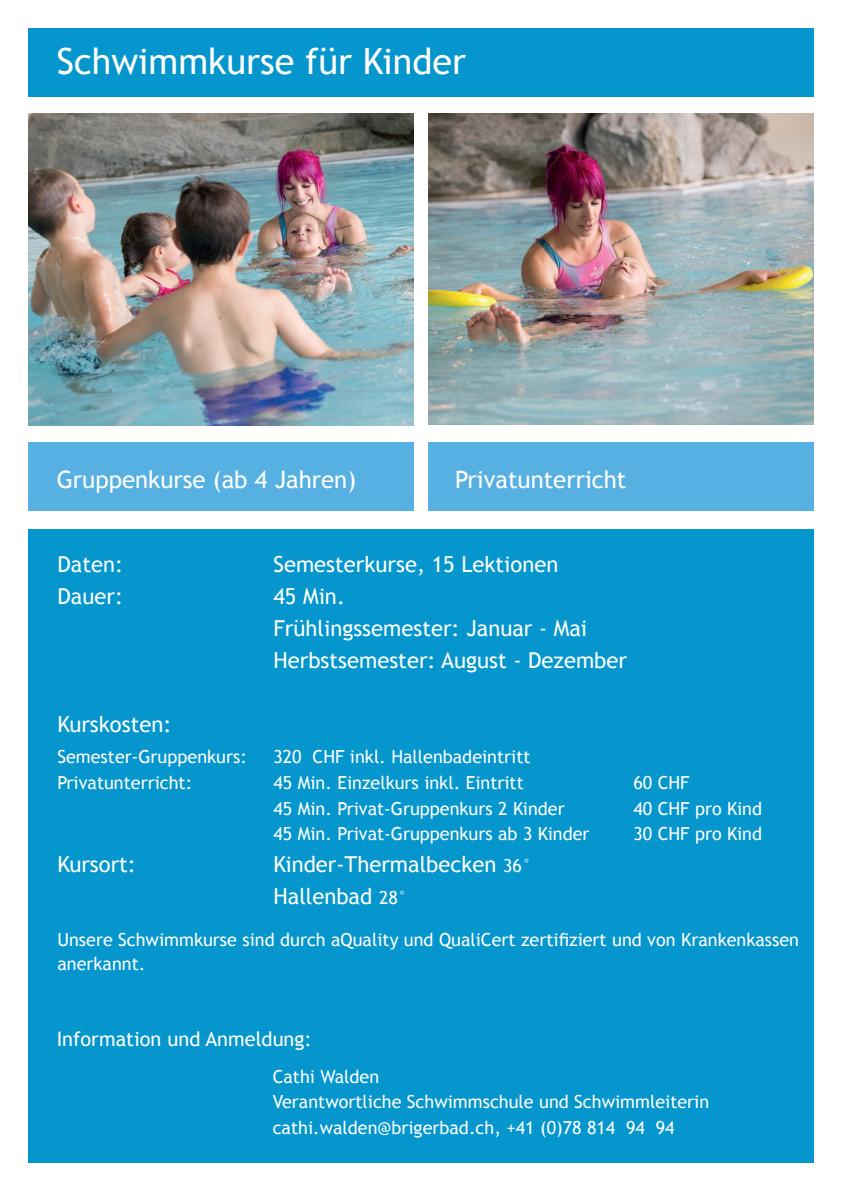
<style>
.page{position:relative;width:842px;height:1191px;background:#fff}
.page>*{position:absolute;margin:0;border:0;box-sizing:border-box;transform-origin:0 0}
.t1{font:36px "Trebuchet MS";color:#fff}
.t2{font:24px "Trebuchet MS";color:#fff}
.t3{font:22px/32px "Trebuchet MS";color:#fff}
.t4{font:20px "Trebuchet MS";color:#fff}
.t5{font:18px/25.6px "Trebuchet MS";color:#fff}
.s1{font-size:18px}
</style>
<div class="page">
<div style="left:28px;top:28px;width:786px;height:68px;background:#0496cd"></div>
<div style="left:28px;top:442px;width:386px;height:68px;background:#57b0e2"></div>
<img style="left:28px;top:113px;width:386px;height:312px">
<img style="left:429px;top:113px;width:385px;height:312px">
<div style="left:429px;top:442px;width:385px;height:68px;background:#57b0e2"></div>
<div style="left:28px;top:529px;width:786px;height:633px;background:#0496cd"></div>
<h1 class="t1" style="left:57px;top:40px;width:411px">Schwimmkurse für Kinder</h1>
<h2 class="t2" style="left:57px;top:465px;width:301px">Gruppenkurse (ab 4 Jahren)</h2>
<h2 class="t2" style="left:455px;top:465px;width:173px">Privatunterricht</h2>
<p class="t3" style="left:57px;top:548px;width:67px">Daten:</p>
<p class="t3" style="left:273px;top:548px;width:286px">Semesterkurse, 15 Lektionen</p>
<p class="t3" style="left:57px;top:580px;width:67px">Dauer:</p>
<p class="t3" style="left:273px;top:580px;width:355px">45 Min.<br>Frühlingssemester: Januar - Mai<br>Herbstsemester: August - Dezember</p>
<p class="t3" style="left:57px;top:708px;width:116px">Kurskosten:</p>
<p class="t5" style="left:57px;top:744px;width:191px">Semester-Gruppenkurs:</p>
<p class="t5" style="left:273px;top:744px;width:259px">320 CHF inkl. Hallenbadeintritt</p>
<p class="t5" style="left:57px;top:770px;width:136px">Privatunterricht:</p>
<p class="t5" style="left:273px;top:770px;width:252px">45 Min. Einzelkurs inkl. Eintritt</p>
<p class="t5" style="left:633px;top:770px;width:58px">60 CHF</p>
<p class="t5" style="left:273px;top:796px;width:293px">45 Min. Privat-Gruppenkurs 2 Kinder</p>
<p class="t5" style="left:633px;top:796px;width:130px">40 CHF pro Kind</p>
<p class="t5" style="left:273px;top:821px;width:318px">45 Min. Privat-Gruppenkurs ab 3 Kinder</p>
<p class="t5" style="left:633px;top:821px;width:130px">30 CHF pro Kind</p>
<p class="t3" style="left:57px;top:849px;width:80px">Kursort:</p>
<p class="t3" style="left:273px;top:849px;width:259px">Kinder-Thermalbecken <span class="s1">36°<br></span>Hallenbad <span class="s1">28°</span></p>
<p class="t5" style="left:57px;top:927px;width:743px;line-height:24px">Unsere Schwimmkurse sind durch aQuality und QualiCert zertifiziert und von Krankenkassen anerkannt.</p>
<p class="t4" style="left:57px;top:1026px;width:257px">Information und Anmeldung:</p>
<p class="t5" style="left:273px;top:1063px;width:438px">Cathi Walden<br>Verantwortliche Schwimmschule und Schwimmleiterin cathi.walden@brigerbad.ch, +41 (0)78 814 94 94</p>
</div>
